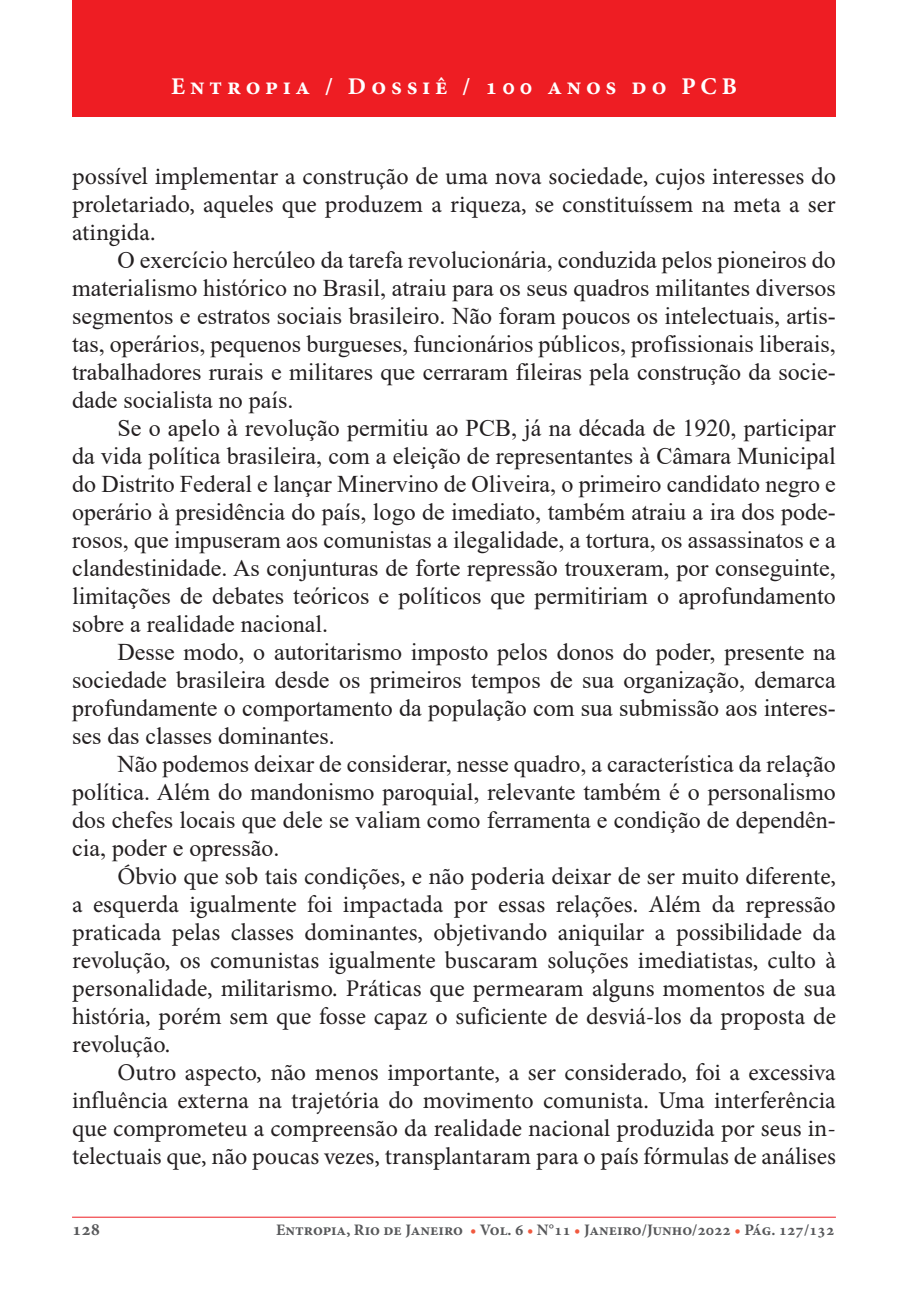
<style>
.page{position:relative;width:908px;height:1304px;background:#fff}
.page>*{position:absolute;margin:0;border:0;box-sizing:border-box;transform-origin:0 0}
.t1{font:24px/28px "Times New Roman";color:#231f20;text-align:justify}
.t2{font:24px/28px "Minion Pro";color:#231f20;text-align:justify}
.t3{font:700 24px "Minion Pro";letter-spacing:.2em;color:#fff}
.t4{font:700 18px "Minion Pro";color:#57585a}
.t5{font:700 16px "Minion Pro";color:#57585a}
.s1{color:#f0593e}
</style>
<div class="page">
<div style="left:72px;top:0;width:763px;height:117px;background:#ee1d23"></div>
<hr style="left:72px;top:1217px;width:763px;height:1px;background:#ee1d23">
<p class="t3" style="left:171px;top:72px;width:567px">Entropia / Dossiê / 100 anos do PCB</p>
<p class="t2" style="left:72px;top:162px;width:765px">possível implementar a construção de uma nova sociedade, cujos interesses do proletariado, aqueles que produzem a riqueza, se constituíssem na meta a ser atingida.</p>
<p class="t1" style="left:72px;top:245px;width:765px;text-indent:45px">O exercício hercúleo da tarefa revolucionária, conduzida pelos pioneiros do materialismo histórico no Brasil, atraiu para os seus quadros militantes diversos segmentos e estratos sociais brasileiro. Não foram poucos os intelectuais, artis&shy;tas, operários, pequenos burgueses, funcionários públicos, profissionais liberais, trabalhadores rurais e militares que cerraram fileiras pela construção da socie&shy;dade socialista no país.</p>
<p class="t1" style="left:72px;top:413px;width:765px;text-indent:45px">Se o apelo à revolução permitiu ao PCB, já na década de 1920, participar da vida política brasileira, com a eleição de representantes à Câmara Municipal do Distrito Federal e lançar Minervino de Oliveira, o primeiro candidato negro e operário à presidência do país, logo de imediato, também atraiu a ira dos pode&shy;rosos, que impuseram aos comunistas a ilegalidade, a tortura, os assassinatos e a clandestinidade. As conjunturas de forte repressão trouxeram, por conseguinte, limitações de debates teóricos e políticos que permitiriam o aprofundamento sobre a realidade nacional.</p>
<p class="t1" style="left:72px;top:637px;width:765px;text-indent:45px">Desse modo, o autoritarismo imposto pelos donos do poder, presente na sociedade brasileira desde os primeiros tempos de sua organização, demarca profundamente o comportamento da população com sua submissão aos interes&shy;ses das classes dominantes.</p>
<p class="t1" style="left:72px;top:749px;width:765px;text-indent:45px">Não podemos deixar de considerar, nesse quadro, a característica da relação política. Além do mandonismo paroquial, relevante também é o personalismo dos chefes locais que dele se valiam como ferramenta e condição de dependên&shy;cia, poder e opressão.</p>
<p class="t2" style="left:72px;top:863px;width:765px;text-indent:45px">Óbvio que sob tais condições, e não poderia deixar de ser muito diferente, a esquerda igualmente foi impactada por essas relações. Além da repressão praticada pelas classes dominantes, objetivando aniquilar a possibilidade da revolução, os comunistas igualmente buscaram soluções imediatistas, culto à personalidade, militarismo. Práticas que permearam alguns momentos de sua história, porém sem que fosse capaz o suficiente de desviá-los da proposta de revolução.</p>
<p class="t2" style="left:72px;top:1059px;width:765px;text-indent:45px">Outro aspecto, não menos importante, a ser considerado, foi a excessiva influência externa na trajetória do movimento comunista. Uma interferência que comprometeu a compreensão da realidade nacional produzida por seus in&shy;telectuais que, não poucas vezes, transplantaram para o país fórmulas de análises</p>
<p class="t4" style="left:72px;top:1219px;width:30px">128</p>
<p class="t5" style="left:276px;top:1221px;width:559px">Entropia, Rio de Janeiro <span class="s1">•</span> Vol. 6 <span class="s1">•</span> N°11 <span class="s1">•</span> Janeiro/Junho/2022 <span class="s1">•</span> Pág. 127/132</p>
</div>
